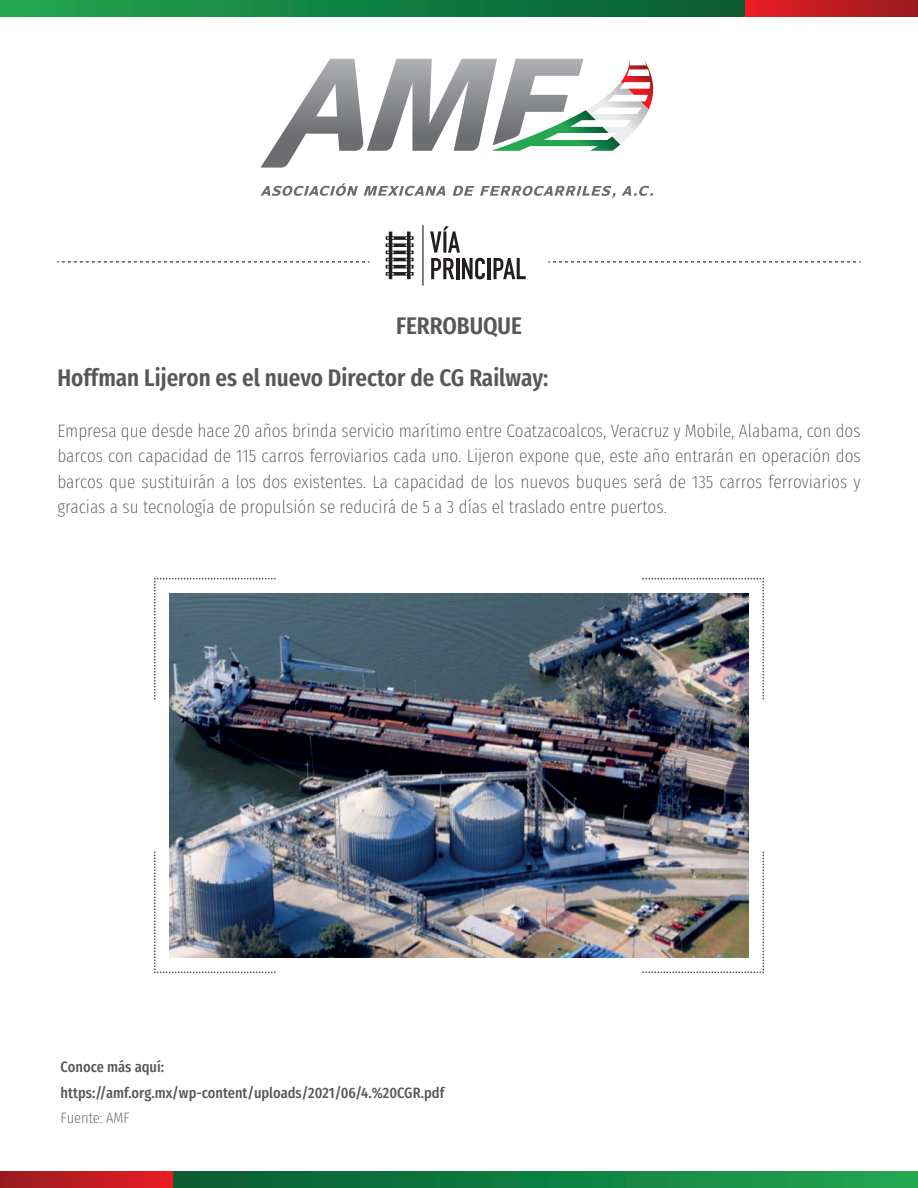
<style>
.page{position:relative;width:918px;height:1188px;background:#fff}
.page>*{position:absolute;margin:0;border:0;box-sizing:border-box;transform-origin:0 0}
.t1{font:600 24px "Fira Sans Condensed";color:#57585a}
.t2{font:200 18px/25.5px "Fira Sans Condensed";color:#57585a;text-align:justify}
.t3{font:500 15px/25.5px "Fira Sans Condensed";color:#57585a}
.t4{font:200 15px "Fira Sans Condensed";color:#57585a}
</style>
<div class="page">
<svg style="left:364px;top:186px;width:81px;height:10px"></svg>
<svg style="left:453px;top:186px;width:21px;height:10px"></svg>
<svg style="left:480px;top:186px;width:136px;height:12px"></svg>
<svg style="left:622px;top:186px;width:31px;height:10px"></svg>
<svg style="left:260px;top:183px;width:98px;height:13px"></svg>
<svg style="left:260px;top:59px;width:394px;height:109px"></svg>
<div style="left:0;top:0;width:745px;height:16px;background:linear-gradient(to right,#22a651,#065a34)"></div>
<div style="left:745px;top:0;width:173px;height:16px;background:linear-gradient(to right,#eb1c24,#951b1e)"></div>
<div style="left:173px;top:1172px;width:745px;height:16px;background:linear-gradient(to right,#065a34,#22a651)"></div>
<div style="left:0;top:1172px;width:173px;height:16px;background:linear-gradient(to right,#951b1e,#ea1d24)"></div>
<svg style="left:57px;top:261px;width:313px;height:2px"></svg>
<svg style="left:548px;top:261px;width:313px;height:2px"></svg>
<svg style="left:430px;top:226px;width:55px;height:53px"></svg>
<hr style="left:488px;top:258px;width:3px;height:21px;background:#231f20">
<svg style="left:494px;top:258px;width:32px;height:21px"></svg>
<svg style="left:386px;top:236px;width:28px;height:4px"></svg>
<svg style="left:386px;top:243px;width:28px;height:4px"></svg>
<hr style="left:386px;top:251px;width:28px;height:3px;background:#231f20">
<hr style="left:386px;top:258px;width:28px;height:3px;background:#231f20">
<hr style="left:386px;top:265px;width:28px;height:3px;background:#231f20">
<svg style="left:386px;top:272px;width:28px;height:4px"></svg>
<svg style="left:387px;top:232px;width:7px;height:47px"></svg>
<svg style="left:406px;top:232px;width:6px;height:47px"></svg>
<hr style="left:422px;top:225px;width:2px;height:61px;background:#231f20">
<img style="left:170px;top:594px;width:578px;height:363px">
<svg style="left:154px;top:577px;width:123px;height:124px"></svg>
<img style="left:641px;top:577px;width:123px;height:124px">
<img style="left:154px;top:850px;width:123px;height:124px">
<img style="left:641px;top:850px;width:123px;height:124px">
<h1 class="t1" style="left:396px;top:304px;width:127px">FERROBUQUE</h1>
<h1 class="t1" style="left:57px;top:355px;width:493px">Hoffman Lijeron es el nuevo Director de CG Railway:</h1>
<p class="t2" style="left:57px;top:416px;width:805px">Empresa que desde hace 20 años brinda servicio marítimo entre Coatzacoalcos, Veracruz y Mobile, Alabama, con dos barcos con capacidad de 115 carros ferroviarios cada uno. Lijeron expone que, este año entrarán en operación dos barcos que sustituirán a los dos existentes. La capacidad de los nuevos buques será de 135 carros ferroviarios y gracias a su tecnología de propulsión se reducirá de 5 a 3 días el traslado entre puertos.</p>
<p class="t3" style="left:61px;top:1053px;width:385px">Conoce más aquí: https://amf.org.mx/wp-content/uploads/2021/06/4.%20CGR.pdf</p>
<p class="t4" style="left:61px;top:1104px;width:71px">Fuente: AMF</p>
</div>
